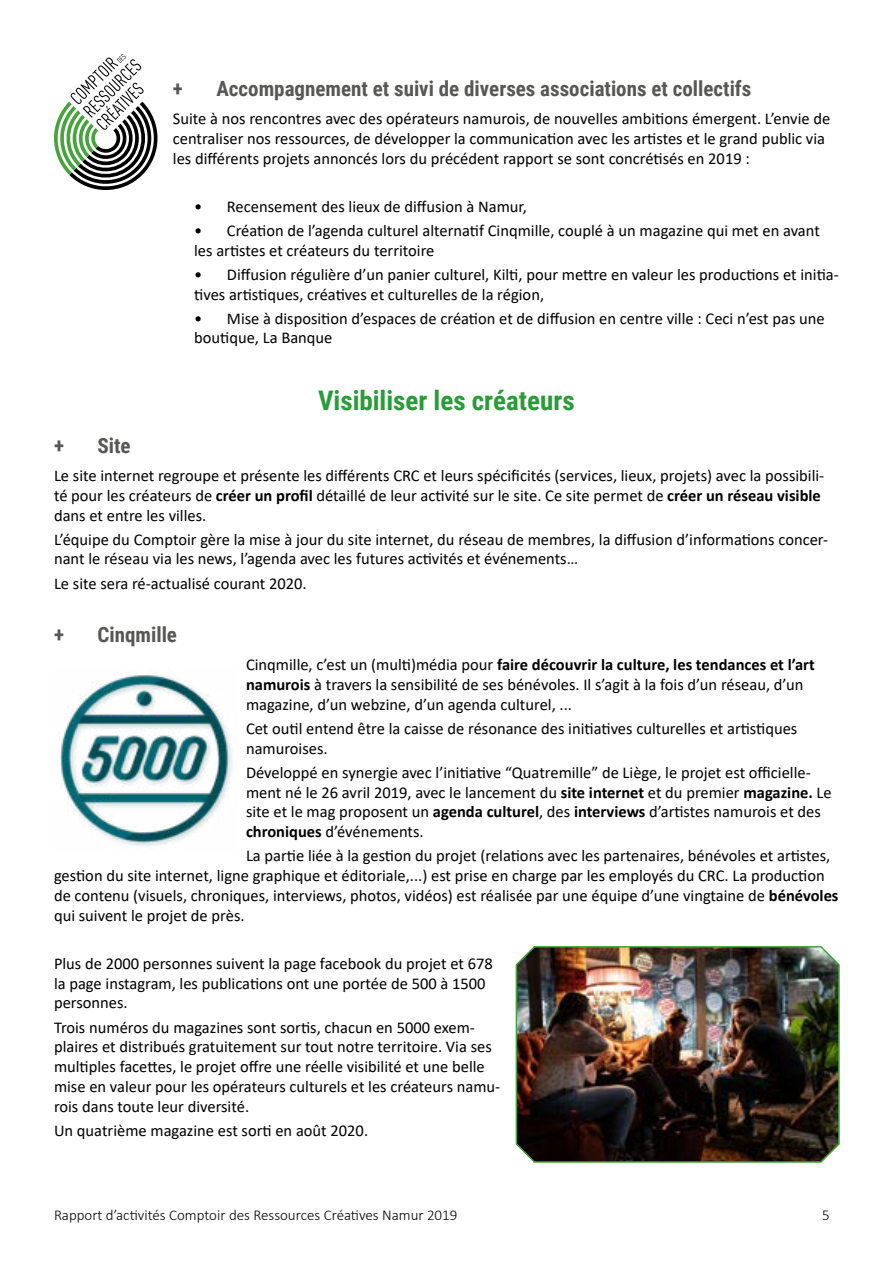
<style>
.page{position:relative;width:893px;height:1263px;background:#fff}
.page>*{position:absolute;margin:0;border:0;box-sizing:border-box;transform-origin:0 0}
.t1{font:700 27px "Roboto Condensed";color:#289c38}
.t2{font:700 21px "Roboto Condensed";color:#575756}
.t3{font:16.5px/19.8px "Calibri";color:#000}
.t4{font:300 15px "Calibri";color:#000}
.s1{font-weight:700}
</style>
<div class="page">
<svg style="left:54px;top:54px;width:103px;height:136px"></svg>
<img style="left:60px;top:675px;width:173px;height:171px">
<img style="left:515px;top:946px;width:325px;height:217px">
<p class="t2" style="left:173px;top:74px;width:11px">+</p>
<p class="t2" style="left:216px;top:74px;width:536px">Accompagnement et suivi de diverses associations et collectifs</p>
<p class="t3" style="left:173px;top:108px;width:659px">Suite à nos rencontres avec des opérateurs namurois, de nouvelles ambitions émergent. L’envie de centraliser nos ressources, de développer la communication avec les artistes et le grand public via les différents projets annoncés lors du précédent rapport se sont concrétisés en 2019 :</p>
<p class="t3" style="left:194px;top:196px;width:334px">• Recensement des lieux de diffusion à Namur,</p>
<p class="t3" style="left:194px;top:220px;width:627px">• Création de l’agenda culturel alternatif Cinqmille, couplé à un magazine qui met en avant les artistes et créateurs du territoire</p>
<p class="t3" style="left:194px;top:264px;width:646px">• Diffusion régulière d’un panier culturel, Kilti, pour mettre en valeur les productions et initia&shy;tives artistiques, créatives et culturelles de la région,</p>
<p class="t3" style="left:194px;top:308px;width:632px">• Mise à disposition d’espaces de création et de diffusion en centre ville : Ceci n’est pas une boutique, La Banque</p>
<h1 class="t1" style="left:318px;top:382px;width:258px">Visibiliser les créateurs</h1>
<p class="t2" style="left:54px;top:430px;width:11px">+</p>
<p class="t2" style="left:97px;top:430px;width:35px">Site</p>
<p class="t3" style="left:54px;top:465px;width:772px">Le site internet regroupe et présente les différents CRC et leurs spécificités (services, lieux, projets) avec la possibili&shy;té pour les créateurs de <span class="s1">créer un profil</span> détaillé de leur activité sur le site. Ce site permet de <span class="s1">créer un réseau visible </span>dans et entre les villes.</p>
<p class="t3" style="left:54px;top:529px;width:776px">L’équipe du Comptoir gère la mise à jour du site internet, du réseau de membres, la diffusion d’informations concer&shy;nant le réseau via les news, l’agenda avec les futures activités et événements…</p>
<p class="t3" style="left:54px;top:573px;width:254px">Le site sera ré-actualisé courant 2020.</p>
<p class="t2" style="left:54px;top:620px;width:11px">+</p>
<p class="t2" style="left:97px;top:620px;width:81px">Cinqmille</p>
<p class="t3" style="left:246px;top:654px;width:570px">Cinqmille, c’est un (multi)média pour <span class="s1">faire découvrir la culture, les tendances et l’art namurois</span> à travers la sensibilité de ses bénévoles. Il s’agit à la fois d’un réseau, d’un magazine, d’un webzine, d’un agenda culturel, ...</p>
<p class="t3" style="left:246px;top:718px;width:553px">Cet outil entend être la caisse de résonance des initiatives culturelles et artistiques namuroises.</p>
<p class="t3" style="left:246px;top:762px;width:587px">Développé en synergie avec l’initiative “Quatremille” de Liège, le projet est officielle&shy;ment né le 26 avril 2019, avec le lancement du <span class="s1">site internet</span> et du premier <span class="s1">magazine.</span> Le site et le mag proposent un <span class="s1">agenda culturel</span>, des <span class="s1">interviews</span> d’artistes namurois et des <span class="s1">chroniques</span> d’événements.</p>
<p class="t3" style="left:54px;top:845px;width:786px;text-indent:192px">La partie liée à la gestion du projet (relations avec les partenaires, bénévoles et artistes, gestion du site internet, ligne graphique et éditoriale,...) est prise en charge par les employés du CRC. La production de contenu (visuels, chroniques, interviews, photos, vidéos) est réalisée par une équipe d’une vingtaine de <span class="s1">bénévoles </span>qui suivent le projet de près.</p>
<p class="t3" style="left:54px;top:953px;width:440px">Plus de 2000 personnes suivent la page facebook du projet et 678 la page instagram, les publications ont une portée de 500 à 1500 personnes.</p>
<p class="t3" style="left:54px;top:1017px;width:448px">Trois numéros du magazines sont sortis, chacun en 5000 exem&shy;plaires et distribués gratuitement sur tout notre territoire. Via ses multiples facettes, le projet offre une réelle visibilité et une belle mise en valeur pour les opérateurs culturels et les créateurs namu&shy;rois dans toute leur diversité.</p>
<p class="t3" style="left:54px;top:1120px;width:316px">Un quatrième magazine est sorti en août 2020.</p>
<p class="t4" style="left:54px;top:1206px;width:405px">Rapport d’activités Comptoir des Ressources Créatives Namur 2019</p>
<p class="t4" style="left:822px;top:1206px;width:9px">5</p>
</div>
